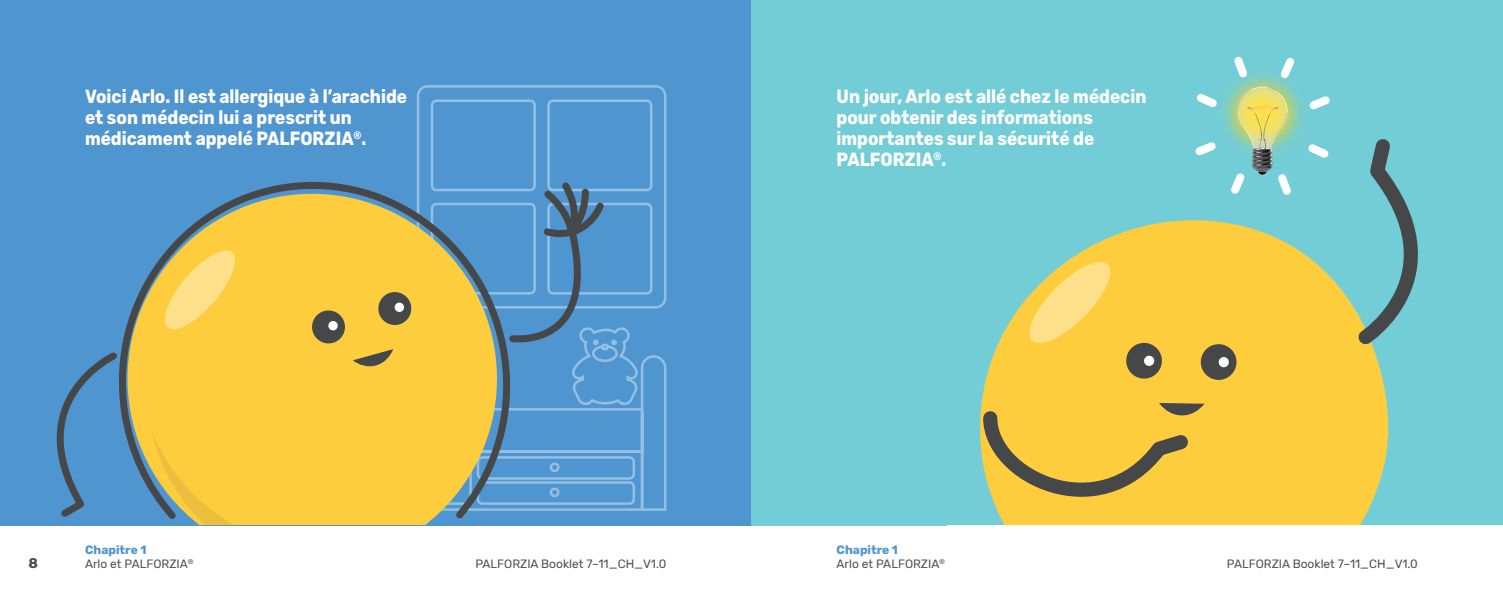
<style>
.page{position:relative;width:1503px;height:596px;background:#fff}
.page>*{position:absolute;margin:0;border:0;box-sizing:border-box;transform-origin:0 0}
._19pt_Dialogue_Main{font:700 19px/21px "Rubik";color:#fff;scale:.9 1}
.Dialogue_Main_Copy{font:700 19px/21px "Rubik";color:#fff;scale:.9 1}
.t1{font:700 14px "Rubik";color:#4b4c4d}
._12pt_Rubik_Regular{font:12px "Rubik";color:#4b4c4d}
._12pt_Rubik_Regular-2{font:700 12px "Rubik";color:#4f95d0}
</style>
<div class="page">
<div style="left:0;top:0;width:751px;height:524px;background:#4f95d0"></div>
<svg style="left:416px;top:85px;width:251px;height:224px"></svg>
<svg style="left:513px;top:355px;width:154px;height:156px"></svg>
<svg style="left:109px;top:172px;width:404px;height:353px"></svg>
<svg style="left:353px;top:349px;width:40px;height:18px"></svg>
<svg style="left:310px;top:308px;width:37px;height:37px"></svg>
<svg style="left:376px;top:290px;width:37px;height:36px"></svg>
<svg style="left:160px;top:248px;width:80px;height:82px;background:#f5d161"></svg>
<svg style="left:56px;top:349px;width:64px;height:173px"></svg>
<svg style="left:506px;top:176px;width:133px;height:230px"></svg>
<div style="left:751px;top:0;width:751px;height:524px;background:#73cdd7"></div>
<svg style="left:981px;top:220px;width:408px;height:304px;fill:#fdcd3d"></svg>
<div style="left:1200px;top:344px;width:36px;height:36px;background:#454749;border-radius:50%"></div>
<svg style="left:1124px;top:341px;width:39px;height:39px;background:#8d7e4e"></svg>
<div style="left:1218px;top:357px;width:10px;height:10px;background:#fff;border-radius:50%"></div>
<svg style="left:1028px;top:262px;width:83px;height:80px;background:#f0d671"></svg>
<svg style="left:1351px;top:139px;width:67px;height:212px"></svg>
<svg style="left:980px;top:402px;width:224px;height:122px;background:#deb943"></svg>
<svg style="left:1195px;top:56px;width:135px;height:139px"></svg>
<p class="Dialogue_Main_Copy" style="left:85px;top:86px;width:359px">Voici Arlo. Il est allergique à l’arachide et son médecin lui a prescrit un médicament appelé PALFORZIA<sup>®</sup>.</p>
<p class="_19pt_Dialogue_Main" style="left:836px;top:86px;width:346px">Un jour, Arlo est allé chez le médecin pour obtenir des informations importantes sur la sécurité de<br>PALFORZIA<sup>®</sup>.</p>
<p class="_12pt_Rubik_Regular-2" style="left:85px;top:542px;width:63px">Chapitre 1</p>
<p class="_12pt_Rubik_Regular" style="left:85px;top:556px;width:110px">Arlo et PALFORZIA<sup>®</sup></p>
<p class="t1" style="left:28px;top:554px;width:11px">8</p>
<p class="_12pt_Rubik_Regular" style="left:475px;top:556px;width:193px">PALFORZIA Booklet 7–11_CH_V1.0</p>
<p class="_12pt_Rubik_Regular-2" style="left:836px;top:542px;width:63px">Chapitre 1</p>
<p class="_12pt_Rubik_Regular" style="left:836px;top:556px;width:110px">Arlo et PALFORZIA<sup>®</sup></p>
<p class="_12pt_Rubik_Regular" style="left:1226px;top:556px;width:193px">PALFORZIA Booklet 7–11_CH_V1.0</p>
</div>
